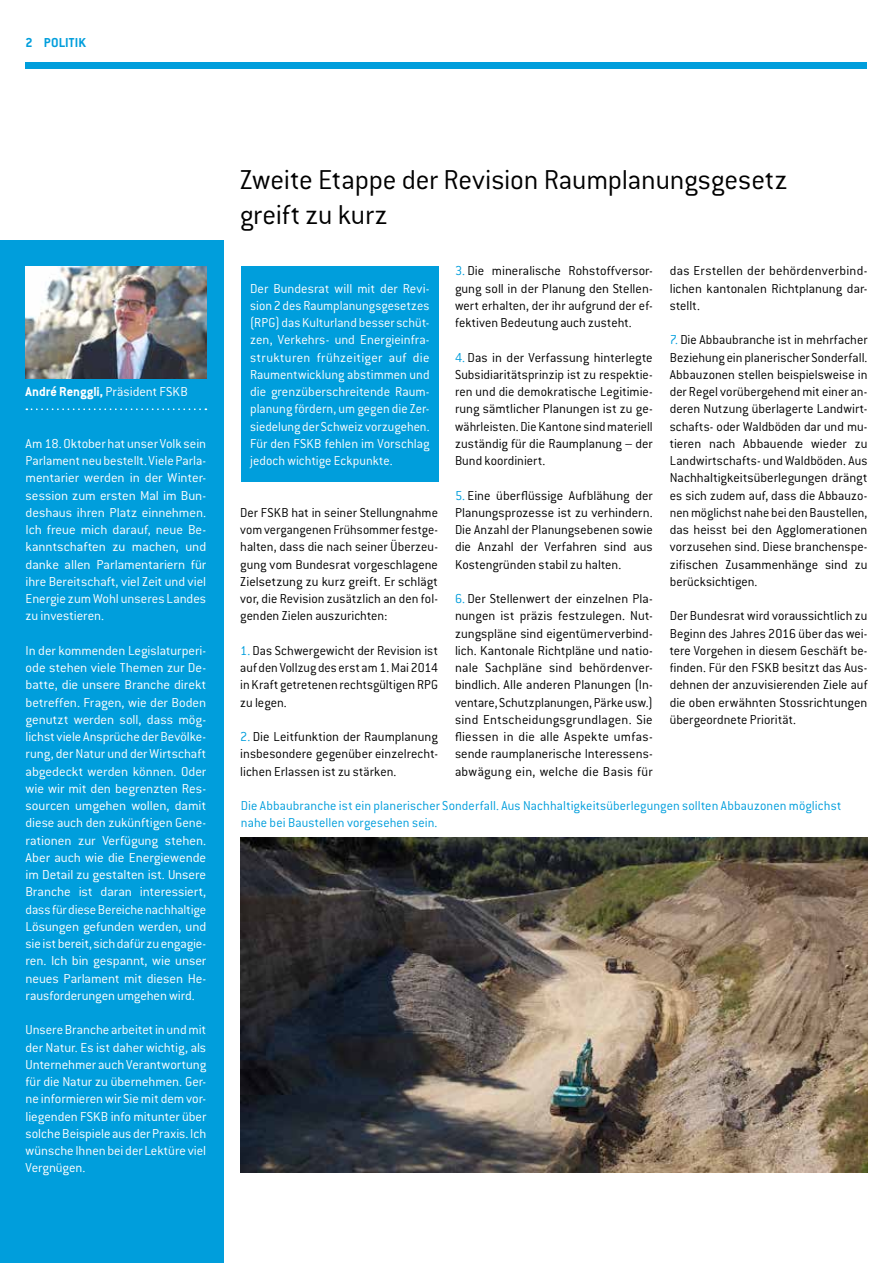
<style>
.page{position:relative;width:893px;height:1263px;background:#fff}
.page>*{position:absolute;margin:0;border:0;box-sizing:border-box;transform-origin:0 0}
.t1{font:300 30px/34.5px "Conduit ITC";letter-spacing:-.005em;color:#000}
.t2{font:300 14.25px/17.2px "Conduit ITC";letter-spacing:.005em;color:#000;text-align:justify}
.t3{font:300 14.25px/17.2px "Conduit ITC";color:#fff;text-align:justify}
.t4{font:300 14.25px/17.2px "Conduit ITC";letter-spacing:.005em;color:#009edc}
.t5{font:700 14.25px "Conduit ITC";letter-spacing:-.005em;color:#fff}
.t6{font:700 14.25px "Conduit ITC";letter-spacing:.01em;color:#009edc}
.s1{font-weight:300}
.s2{color:#009edc}
</style>
<div class="page">
<div style="left:26px;top:62px;width:841px;height:6px;background:#009edc"></div>
<div style="left:241px;top:266px;width:198px;height:216px;background:#009edc"></div>
<img style="left:240px;top:837px;width:627px;height:335px">
<div style="left:0;top:241px;width:223px;height:1022px;background:#009edc"></div>
<svg style="left:26px;top:408px;width:180px;height:2px"></svg>
<img style="left:26px;top:266px;width:180px;height:113px">
<p class="t6" style="left:26px;top:34px;width:62px">2 POLITIK</p>
<p class="t5" style="left:26px;top:383px;width:164px">André Renggli, <span class="s1">Präsident FSKB</span></p>
<p class="t3" style="left:26px;top:435px;width:182px">Am 18. Oktober hat unser Volk sein Parlament neu bestellt. Viele Parla&shy;mentarier werden in der Winter&shy;session zum ersten Mal im Bun&shy;deshaus ihren Platz einnehmen.<br>Ich freue mich darauf, neue Be&shy;kanntschaften zu machen, und danke allen Parlamentariern für ihre Bereitschaft, viel Zeit und viel Energie zum Wohl unseres Landes zu investieren.</p>
<p class="t3" style="left:26px;top:642px;width:182px">In der kommenden Legislaturperi&shy;ode stehen viele Themen zur De&shy;batte, die unsere Branche direkt betreffen. Fragen, wie der Boden genutzt werden soll, dass mög&shy;lichst viele Ansprüche der Bevölke&shy;rung, der Natur und der Wirtschaft abgedeckt werden können. Oder wie wir mit den begrenzten Res&shy;sourcen umgehen wollen, damit diese auch den zukünftigen Gene&shy;rationen zur Verfügung stehen.<br>Aber auch wie die Energiewende im Detail zu gestalten ist. Unsere Branche ist daran interessiert, dass für diese Bereiche nachhaltige Lösungen gefunden werden, und sie ist bereit, sich dafür zu engagie&shy;ren. Ich bin gespannt, wie unser neues Parlament mit diesen He&shy;rausforderungen umgehen wird.</p>
<p class="t3" style="left:26px;top:1021px;width:182px">Unsere Branche arbeitet in und mit der Natur. Es ist daher wichtig, als Unternehmer auch Verantwortung für die Natur zu übernehmen. Ger&shy;ne informieren wir Sie mit dem vor&shy;liegenden FSKB info mitunter über solche Beispiele aus der Praxis. Ich wünsche Ihnen bei der Lektüre viel Vergnügen.</p>
<h1 class="t1" style="left:240px;top:162px;width:549px">Zweite Etappe der Revision Raumplanungsgesetz greift zu kurz</h1>
<p class="t3" style="left:250px;top:279px;width:181px">Der Bundesrat will mit der Revi&shy;sion 2 des Raumplanungsgesetzes (RPG) das Kulturland besser schüt&shy;zen, Verkehrs- und Energieinfra&shy;strukturen frühzeitiger auf die Raumentwicklung abstimmen und die grenzüberschreitende Raum&shy;planung fördern, um gegen die Zer&shy;siedelung der Schweiz vorzugehen.<br>Für den FSKB fehlen im Vorschlag jedoch wichtige Eckpunkte.</p>
<p class="t2" style="left:240px;top:504px;width:199px">Der FSKB hat in seiner Stellungnahme vom vergangenen Frühsommer festge&shy;halten, dass die nach seiner Überzeu&shy;gung vom Bundesrat vorgeschlagene Zielsetzung zu kurz greift. Er schlägt vor, die Revision zusätzlich an den fol&shy;genden Zielen auszurichten:</p>
<p class="t2" style="left:240px;top:642px;width:199px"><span class="s2">1.</span> Das Schwergewicht der Revision ist auf den Vollzug des erst am 1. Mai 2014 in Kraft getretenen rechtsgültigen RPG zu legen.</p>
<p class="t2" style="left:240px;top:728px;width:199px"><span class="s2">2.</span> Die Leitfunktion der Raumplanung insbesondere gegenüber einzelrecht&shy;lichen Erlassen ist zu stärken.</p>
<p class="t2" style="left:455px;top:262px;width:199px"><span class="s2">3.</span> Die mineralische Rohstoffversor&shy;gung soll in der Planung den Stellen&shy;wert erhalten, der ihr aufgrund der ef&shy;fektiven Bedeutung auch zusteht.</p>
<p class="t2" style="left:455px;top:348px;width:199px"><span class="s2">4.</span> Das in der Verfassung hinterlegte Subsidiaritätsprinzip ist zu respektie&shy;ren und die demokratische Legitimie&shy;rung sämtlicher Planungen ist zu ge&shy;währleisten. Die Kantone sind materiell zuständig für die Raumplanung – der Bund koordiniert.</p>
<p class="t2" style="left:455px;top:486px;width:199px"><span class="s2">5.</span> Eine überflüssige Aufblähung der Planungsprozesse ist zu verhindern.<br>Die Anzahl der Planungsebenen sowie die Anzahl der Verfahren sind aus Kostengründen stabil zu halten.</p>
<p class="t2" style="left:455px;top:590px;width:199px"><span class="s2">6.</span> Der Stellenwert der einzelnen Pla&shy;nungen ist präzis festzulegen. Nut&shy;zungspläne sind eigentümerverbind&shy;lich. Kantonale Richtpläne und natio&shy;nale Sachpläne sind behördenver&shy;bindlich. Alle anderen Planungen (In&shy;ventare, Schutzplanungen, Pärke usw.) sind Entscheidungsgrundlagen. Sie fliessen in die alle Aspekte umfas&shy;sende raumplanerische Interessens&shy;abwägung ein, welche die Basis für</p>
<p class="t2" style="left:670px;top:262px;width:199px">das Erstellen der behördenverbind&shy;lichen kantonalen Richtplanung dar&shy;stellt.</p>
<p class="t2" style="left:670px;top:331px;width:199px"><span class="s2">7.</span> Die Abbaubranche ist in mehrfacher Beziehung ein planerischer Sonderfall.<br>Abbauzonen stellen beispielsweise in der Regel vorübergehend mit einer an&shy;deren Nutzung überlagerte Landwirt&shy;schafts- oder Waldböden dar und mu&shy;tieren nach Abbauende wieder zu Landwirtschafts- und Waldböden. Aus Nachhaltigkeitsüberlegungen drängt es sich zudem auf, dass die Abbauzo&shy;nen möglichst nahe bei den Baustellen, das heisst bei den Agglomerationen vorzusehen sind. Diese branchenspe&shy;zifischen Zusammenhänge sind zu berücksichtigen.</p>
<p class="t2" style="left:670px;top:607px;width:199px">Der Bundesrat wird voraussichtlich zu Beginn des Jahres 2016 über das wei&shy;tere Vorgehen in diesem Geschäft be&shy;finden. Für den FSKB besitzt das Aus&shy;dehnen der anzuvisierenden Ziele auf die oben erwähnten Stossrichtungen übergeordnete Priorität.</p>
<p class="t4" style="left:241px;top:797px;width:602px">Die Abbaubranche ist ein planerischer Sonderfall. Aus Nachhaltigkeitsüberlegungen sollten Abbauzonen möglichst nahe bei Baustellen vorgesehen sein.</p>
</div>
